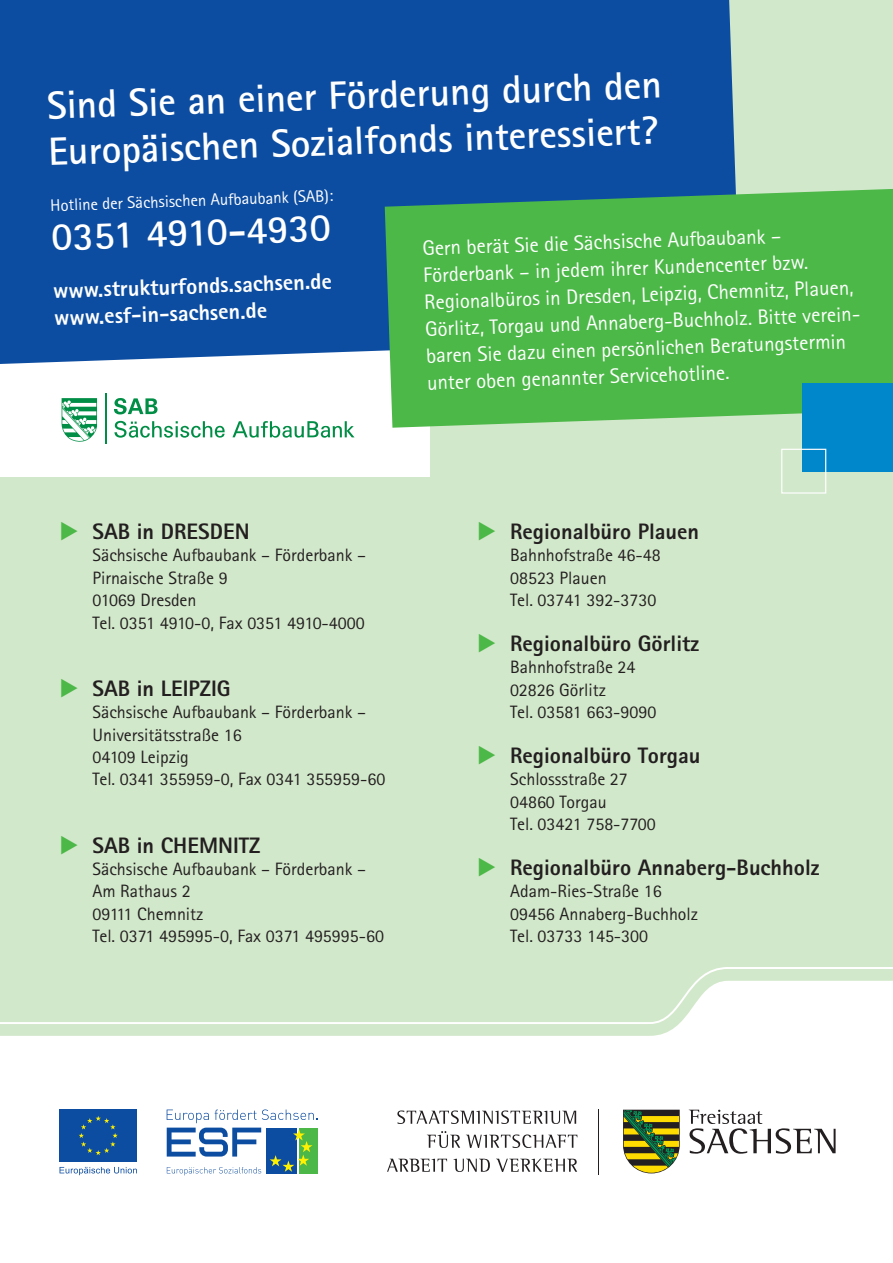
<style>
.page{position:relative;width:893px;height:1263px;background:#fff}
.page>*{position:absolute;margin:0;border:0;box-sizing:border-box;transform-origin:0 0}
.t1{font:700 39.45px/46px "Rotis Sans Serif";color:#fff}
.t2{font:800 22.35px "Rotis Sans Serif";color:#231f20}
.t3{font:800 22.35px/26.8px "Rotis Sans Serif";color:#fff}
.t4{font:20.85px/26.8px "Rotis Sans Serif";color:#fff}
.t5{font:17.85px/22.4px "Rotis Sans Serif";color:#231f20}
.t6{font:16.65px "Rotis Sans Serif";color:#fff}
.s1{color:#4cb848}
</style>
<div class="page">
<div style="left:0;top:0;width:893px;height:1036px;background:#d2e8ca"></div>
<div style="left:0;top:268px;width:429px;height:209px;background:#fff"></div>
<div style="left:0;top:0;width:741px;height:364px;background:#0d4da1"></div>
<svg style="left:385px;top:189px;width:508px;height:239px;background:#4eb54f"></svg>
<svg style="left:689px;top:1110px;width:147px;height:44px"></svg>
<svg style="left:623px;top:1110px;width:57px;height:63px;background:#777f33"></svg>
<hr style="left:598px;top:1109px;width:1px;height:66px;background:#231f20">
<svg style="left:397px;top:1110px;width:179px;height:14px"></svg>
<svg style="left:427px;top:1131px;width:33px;height:17px"></svg>
<svg style="left:466px;top:1134px;width:111px;height:14px"></svg>
<svg style="left:387px;top:1159px;width:60px;height:13px"></svg>
<svg style="left:453px;top:1159px;width:37px;height:13px"></svg>
<svg style="left:496px;top:1159px;width:81px;height:13px"></svg>
<div style="left:60px;top:1109px;width:77px;height:53px;background:#0d4da1"></div>
<svg style="left:79px;top:1116px;width:39px;height:39px"></svg>
<svg style="left:167px;top:1109px;width:151px;height:66px"></svg>
<svg style="left:60px;top:1167px;width:77px;height:8px"></svg>
<div style="left:803px;top:383px;width:90px;height:89px;background:#0086cb"></div>
<div style="left:781px;top:449px;width:45px;height:45px;border:1px solid #fff"></div>
<svg style="left:114px;top:421px;width:111px;height:17px"></svg>
<svg style="left:232px;top:421px;width:123px;height:17px"></svg>
<svg style="left:114px;top:398px;width:44px;height:16px"></svg>
<hr style="left:105px;top:393px;width:1px;height:50px;background:#008d45">
<svg style="left:62px;top:398px;width:35px;height:44px"></svg>
<h1 class="t1" style="left:46px;top:82px;width:617px;rotate:-2deg">Sind Sie an einer Förderung durch den<br>Europäischen Sozialfonds interessiert?</h1>
<p class="t6" style="left:50px;top:196px;width:284px;rotate:-2deg">Hotline der Sächsischen Aufbaubank (SAB):</p>
<h1 class="t1" style="left:51px;top:213px;width:281px;rotate:-2deg">0351 4910-4930</h1>
<p class="t3" style="left:53px;top:277px;width:280px;rotate:-2deg">www.strukturfonds.sachsen.de www.esf-in-sachsen.de</p>
<p class="t4" style="left:422px;top:235px;width:439px;rotate:-2deg">Gern berät Sie die Sächsische Aufbaubank – Förderbank – in jedem ihrer Kundencenter bzw.<br>Regionalbüros in Dresden, Leipzig, Chemnitz, Plauen, Görlitz, Torgau und Annaberg-Buchholz. Bitte verein&shy;baren Sie dazu einen persönlichen Beratungstermin unter oben genannter Servicehotline.</p>
<p class="t2" style="left:59px;top:517px;width:192px"><span class="s1">◆</span> SAB in DRESDEN</p>
<p class="t5" style="left:92px;top:544px;width:275px">Sächsische Aufbaubank – Förderbank –<br>Pirnaische Straße 9<br>01069 Dresden<br>Tel. 0351 4910-0, Fax 0351 4910-4000</p>
<p class="t2" style="left:59px;top:674px;width:173px"><span class="s1">◆</span> SAB in LEIPZIG</p>
<p class="t5" style="left:92px;top:701px;width:294px">Sächsische Aufbaubank – Förderbank –<br>Universitätsstraße 16<br>04109 Leipzig<br>Tel. 0341 355959-0, Fax 0341 355959-60</p>
<p class="t2" style="left:59px;top:831px;width:202px"><span class="s1">◆</span> SAB in CHEMNITZ</p>
<p class="t5" style="left:92px;top:858px;width:293px">Sächsische Aufbaubank – Förderbank –<br>Am Rathaus 2<br>09111 Chemnitz<br>Tel. 0371 495995-0, Fax 0371 495995-60</p>
<p class="t2" style="left:477px;top:517px;width:224px"><span class="s1">◆</span> Regionalbüro Plauen</p>
<p class="t5" style="left:510px;top:544px;width:152px">Bahnhofstraße 46-48<br>08523 Plauen<br>Tel. 03741 392-3730</p>
<p class="t2" style="left:477px;top:629px;width:224px"><span class="s1">◆</span> Regionalbüro Görlitz</p>
<p class="t5" style="left:510px;top:656px;width:148px">Bahnhofstraße 24<br>02826 Görlitz<br>Tel. 03581 663-9090</p>
<p class="t2" style="left:477px;top:741px;width:225px"><span class="s1">◆</span> Regionalbüro Torgau</p>
<p class="t5" style="left:510px;top:768px;width:147px">Schlossstraße 27<br>04860 Torgau<br>Tel. 03421 758-7700</p>
<p class="t2" style="left:477px;top:853px;width:344px"><span class="s1">◆</span> Regionalbüro Annaberg-Buchholz</p>
<p class="t5" style="left:510px;top:880px;width:190px">Adam-Ries-Straße 16<br>09456 Annaberg-Buchholz<br>Tel. 03733 145-300</p>
</div>
